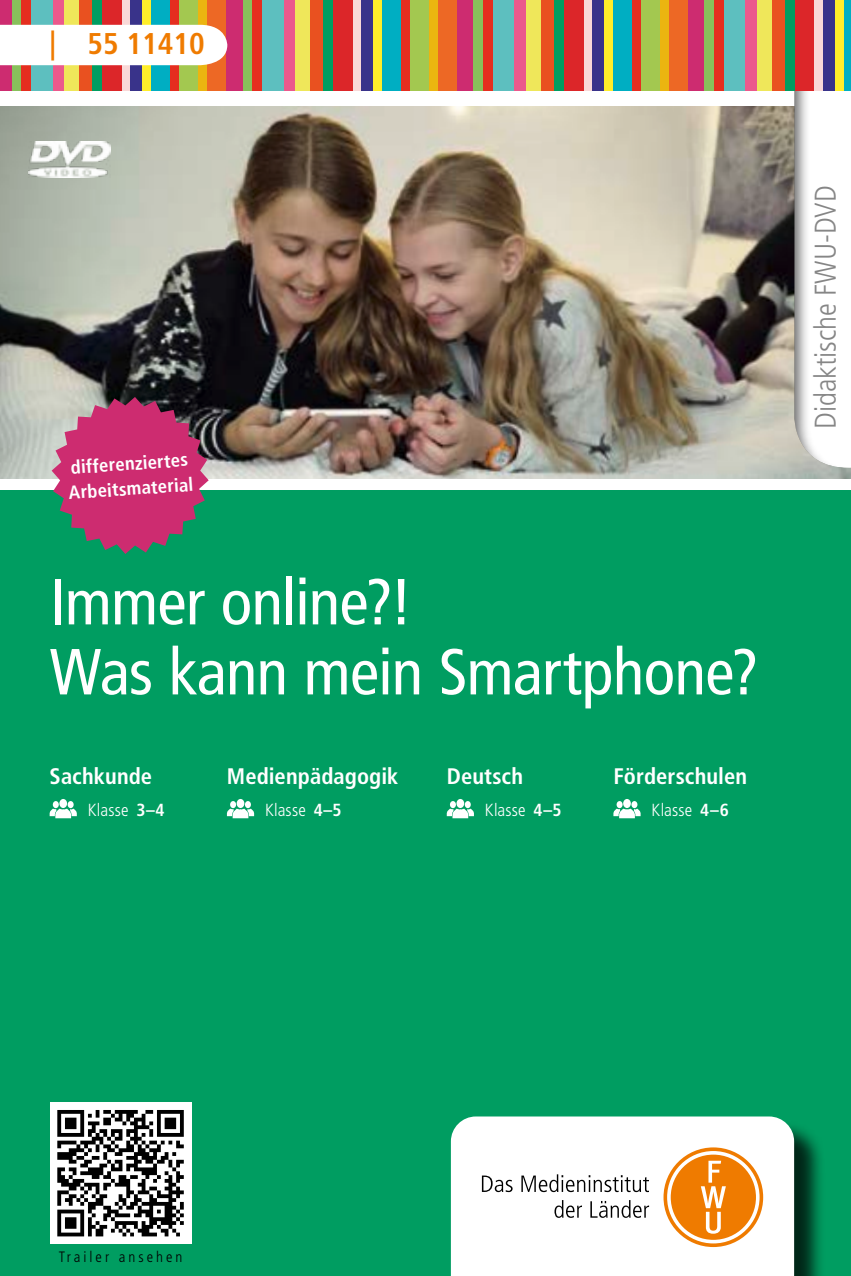
<style>
.page{position:relative;width:851px;height:1276px;background:#fff}
.page>*{position:absolute;margin:0;border:0;box-sizing:border-box;transform-origin:0 0}
.t1{font:condensed 65px/70px "Frutiger LT Std";letter-spacing:-.01em;color:#fff}
.t2{font:300 condensed 30px "Frutiger LT Std";color:#868686}
.t3{font:700 condensed 30px "Frutiger LT Std";color:#ef7b00}
.t4{font:700 condensed 22.5px "Frutiger LT Std";letter-spacing:.005em;color:#fff}
.t5{font:700 condensed 18.75px/25px "Frutiger LT Std";color:#fff}
.t6{font:300 condensed 17.5px "Frutiger LT Std";letter-spacing:.01em;color:#fff}
.t7{font:300 condensed 15px "Frutiger LT Std";letter-spacing:.2em;color:#000}
.s1{font-weight:700}
</style>
<div class="page">
<div style="left:0;top:490px;width:850px;height:786px;background:#009d61"></div>
<img style="left:0;top:106px;width:850px;height:372px">
<div style="left:455px;top:1120px;width:370px;height:156px;background:#000;opacity:.75"></div>
<div style="left:451px;top:1116px;width:343px;height:160px;background:#fff"></div>
<svg style="left:663px;top:1147px;width:100px;height:100px"></svg>
<svg style="left:667px;top:1151px;width:92px;height:92px"></svg>
<div style="left:670px;top:1154px;width:85px;height:85px;background:#ef7b00;border-radius:50%"></div>
<svg style="left:700px;top:1160px;width:25px;height:73px"></svg>
<svg style="left:482px;top:1175px;width:30px;height:17px"></svg>
<svg style="left:521px;top:1174px;width:128px;height:18px;background:#c3c3c3"></svg>
<svg style="left:554px;top:1200px;width:28px;height:17px"></svg>
<svg style="left:590px;top:1200px;width:59px;height:17px"></svg>
<div style="left:790px;top:0;width:60px;height:470px;background:#000;opacity:.6"></div>
<div style="left:0;top:0;width:12px;height:90px;background:#cd2c70"></div>
<div style="left:12px;top:0;width:10px;height:90px;background:#88c05b"></div>
<div style="left:22px;top:0;width:9px;height:90px;background:#e52e1f"></div>
<div style="left:31px;top:0;width:22px;height:90px;background:#5dbfbf"></div>
<div style="left:53px;top:0;width:11px;height:90px;background:#eb598c"></div>
<div style="left:64px;top:0;width:15px;height:90px;background:#efe75a"></div>
<div style="left:79px;top:0;width:13px;height:90px;background:#e95120"></div>
<div style="left:92px;top:0;width:10px;height:90px;background:#009d61"></div>
<div style="left:102px;top:0;width:20px;height:90px;background:#dc2629"></div>
<div style="left:122px;top:0;width:8px;height:90px;background:#f9d9d8"></div>
<div style="left:130px;top:0;width:12px;height:90px;background:#39338a"></div>
<div style="left:142px;top:0;width:10px;height:90px;background:#ffee2a"></div>
<div style="left:152px;top:0;width:18px;height:90px;background:#00aec2"></div>
<div style="left:170px;top:0;width:10px;height:90px;background:#e52e1f"></div>
<div style="left:180px;top:0;width:18px;height:90px;background:#a3c850"></div>
<div style="left:198px;top:0;width:10px;height:90px;background:#ebb510"></div>
<div style="left:208px;top:0;width:18px;height:90px;background:#ed6825"></div>
<div style="left:226px;top:0;width:16px;height:90px;background:#cd2c70"></div>
<div style="left:242px;top:0;width:10px;height:90px;background:#88c05b"></div>
<div style="left:252px;top:0;width:10px;height:90px;background:#e52e1f"></div>
<div style="left:262px;top:0;width:22px;height:90px;background:#5dbfbf"></div>
<div style="left:284px;top:0;width:11px;height:90px;background:#eb598c"></div>
<div style="left:295px;top:0;width:15px;height:90px;background:#efe75a"></div>
<div style="left:310px;top:0;width:13px;height:90px;background:#e95120"></div>
<div style="left:323px;top:0;width:10px;height:90px;background:#009d61"></div>
<div style="left:333px;top:0;width:20px;height:90px;background:#dc2629"></div>
<div style="left:353px;top:0;width:8px;height:90px;background:#f9d9d8"></div>
<div style="left:361px;top:0;width:12px;height:90px;background:#39338a"></div>
<div style="left:373px;top:0;width:9px;height:90px;background:#ffee2a"></div>
<div style="left:382px;top:0;width:19px;height:90px;background:#00aec2"></div>
<div style="left:401px;top:0;width:9px;height:90px;background:#e52e1f"></div>
<div style="left:410px;top:0;width:19px;height:90px;background:#a3c850"></div>
<div style="left:429px;top:0;width:10px;height:90px;background:#ebb510"></div>
<div style="left:439px;top:0;width:18px;height:90px;background:#ed6825"></div>
<div style="left:457px;top:0;width:16px;height:90px;background:#cd2c70"></div>
<div style="left:473px;top:0;width:10px;height:90px;background:#88c05b"></div>
<div style="left:483px;top:0;width:10px;height:90px;background:#e52e1f"></div>
<div style="left:493px;top:0;width:21px;height:90px;background:#5dbfbf"></div>
<div style="left:514px;top:0;width:12px;height:90px;background:#eb598c"></div>
<div style="left:526px;top:0;width:15px;height:90px;background:#efe75a"></div>
<div style="left:541px;top:0;width:13px;height:90px;background:#e95120"></div>
<div style="left:554px;top:0;width:10px;height:90px;background:#009d61"></div>
<div style="left:564px;top:0;width:20px;height:90px;background:#dc2629"></div>
<div style="left:584px;top:0;width:8px;height:90px;background:#f9d9d8"></div>
<div style="left:592px;top:0;width:11px;height:90px;background:#39338a"></div>
<div style="left:603px;top:0;width:10px;height:90px;background:#ffee2a"></div>
<div style="left:613px;top:0;width:18px;height:90px;background:#00aec2"></div>
<div style="left:631px;top:0;width:10px;height:90px;background:#e52e1f"></div>
<div style="left:641px;top:0;width:18px;height:90px;background:#a3c850"></div>
<div style="left:659px;top:0;width:10px;height:90px;background:#ebb510"></div>
<div style="left:669px;top:0;width:18px;height:90px;background:#ed6825"></div>
<div style="left:687px;top:0;width:17px;height:90px;background:#cd2c70"></div>
<div style="left:704px;top:0;width:10px;height:90px;background:#88c05b"></div>
<div style="left:714px;top:0;width:10px;height:90px;background:#e52e1f"></div>
<div style="left:724px;top:0;width:21px;height:90px;background:#5dbfbf"></div>
<div style="left:745px;top:0;width:12px;height:90px;background:#eb598c"></div>
<div style="left:757px;top:0;width:14px;height:90px;background:#efe75a"></div>
<div style="left:771px;top:0;width:14px;height:90px;background:#e95120"></div>
<div style="left:785px;top:0;width:10px;height:90px;background:#009d61"></div>
<div style="left:795px;top:0;width:19px;height:90px;background:#dc2629"></div>
<div style="left:814px;top:0;width:9px;height:90px;background:#f9d9d8"></div>
<div style="left:823px;top:0;width:11px;height:90px;background:#39338a"></div>
<div style="left:834px;top:0;width:10px;height:90px;background:#ffee2a"></div>
<div style="left:844px;top:0;width:6px;height:90px;background:#00aec2"></div>
<img style="left:28px;top:142px;width:82px;height:36px">
<div style="left:0;top:25px;width:227px;height:40px;background:#fff"></div>
<div style="left:59px;top:799px;width:8px;height:9px;background:#fff;border-radius:50%"></div>
<div style="left:53px;top:801px;width:6px;height:7px;background:#fff;border-radius:50%"></div>
<div style="left:68px;top:801px;width:6px;height:7px;background:#fff;border-radius:50%"></div>
<svg style="left:50px;top:808px;width:27px;height:10px"></svg>
<div style="left:237px;top:799px;width:7px;height:9px;background:#fff;border-radius:50%"></div>
<div style="left:230px;top:801px;width:6px;height:7px;background:#fff;border-radius:50%"></div>
<div style="left:245px;top:801px;width:6px;height:7px;background:#fff;border-radius:50%"></div>
<svg style="left:227px;top:808px;width:27px;height:10px"></svg>
<div style="left:456px;top:799px;width:8px;height:9px;background:#fff;border-radius:50%"></div>
<div style="left:450px;top:801px;width:6px;height:7px;background:#fff;border-radius:50%"></div>
<div style="left:464px;top:801px;width:6px;height:7px;background:#fff;border-radius:50%"></div>
<svg style="left:446px;top:808px;width:28px;height:10px"></svg>
<div style="left:623px;top:799px;width:7px;height:9px;background:#fff;border-radius:50%"></div>
<div style="left:616px;top:801px;width:6px;height:7px;background:#fff;border-radius:50%"></div>
<div style="left:631px;top:801px;width:6px;height:7px;background:#fff;border-radius:50%"></div>
<svg style="left:613px;top:808px;width:27px;height:10px"></svg>
<div style="left:50px;top:1102px;width:141px;height:142px;background:#fff"></div>
<svg style="left:57px;top:1110px;width:127px;height:126px"></svg>
<svg style="left:52px;top:397px;width:157px;height:157px;background:#a2486f"></svg>
<h2 class="t3" style="left:50px;top:26px;width:156px">| 55 11410</h2>
<p class="t5" style="left:66px;top:455px;width:126px;rotate:-4deg">differenziertes<br>Arbeitsmaterial</p>
<h1 class="t1" style="left:50px;top:567px;width:710px">Immer online?!<br>Was kann mein Smartphone?</h1>
<p class="t4" style="left:50px;top:762px;width:104px">Sachkunde</p>
<p class="t4" style="left:227px;top:762px;width:173px">Medienpädagogik</p>
<p class="t4" style="left:446px;top:762px;width:78px">Deutsch</p>
<p class="t4" style="left:613px;top:762px;width:135px">Förderschulen</p>
<p class="t6" style="left:88px;top:800px;width:78px">Klasse <span class="s1">3–4</span></p>
<p class="t6" style="left:265px;top:800px;width:78px">Klasse <span class="s1">4–5</span></p>
<p class="t6" style="left:485px;top:800px;width:78px">Klasse <span class="s1">4–5</span></p>
<p class="t6" style="left:651px;top:800px;width:79px">Klasse <span class="s1">4–6</span></p>
<h2 class="t2" style="left:808px;top:429px;width:245px;rotate:-90deg">Didaktische FWU-DVD</h2>
<p class="t7" style="left:59px;top:1248px;width:125px">Trailer ansehen</p>
</div>
